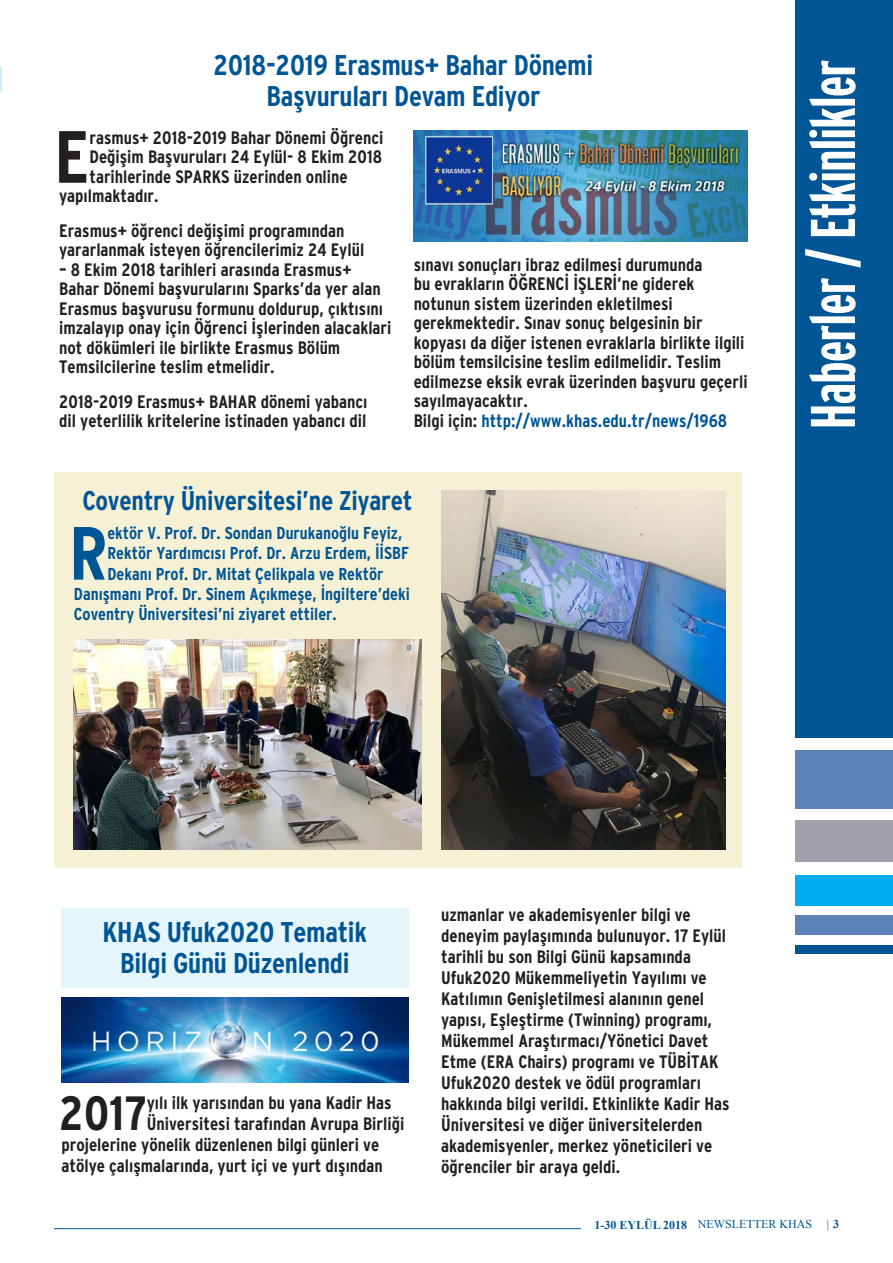
<style>
.page{position:relative;width:893px;height:1263px;background:#fff}
.page>*{position:absolute;margin:0;border:0;box-sizing:border-box;transform-origin:0 0}
.t1{font:700 condensed 75.15px "Interstate";color:#005595}
.t2{font:700 condensed 73.65px "Interstate";color:#231f20}
.t3{font:700 63px "Interstate Compress";letter-spacing:-.01em;color:#fff}
.t4{font:700 condensed 48px "Interstate";color:#231f20}
.t5{font:700 condensed 28.5px/31.5px "Interstate";letter-spacing:-.01em;color:#005595;text-align:center}
.t6{font:700 condensed 27px "Interstate";letter-spacing:-.01em;color:#005595}
.t7{font:700 condensed 18px/19.5px "Interstate";color:#231f20}
.t8{font:700 condensed 18px "Interstate";color:#005595}
.t9{font:700 condensed 17.25px "Interstate";color:#005595}
.t10{font:12px "Times New Roman";color:#005595}
.t11{font:12px "Times New Roman";color:#005595;scale:.95 1}
.s1{color:#231f20}
.s2{font-weight:700}
</style>
<div class="page">
<hr style="left:54px;top:1228px;width:527px;height:1px;background:#005595">
<div style="left:795px;top:0;width:98px;height:738px;background:#005595"></div>
<div style="left:795px;top:750px;width:98px;height:58px;background:#5c83b7"></div>
<div style="left:795px;top:820px;width:98px;height:42px;background:#a1a0ad"></div>
<div style="left:795px;top:874px;width:98px;height:31px;background:#00aeef"></div>
<div style="left:795px;top:915px;width:98px;height:20px;background:#5c83b7"></div>
<div style="left:795px;top:945px;width:98px;height:8px;background:#005595"></div>
<div style="left:61px;top:908px;width:347px;height:79px;background:#e5f5fc"></div>
<img style="left:61px;top:998px;width:347px;height:84px">
<div style="left:54px;top:473px;width:688px;height:395px;background:#f6f1d5"></div>
<img style="left:74px;top:639px;width:347px;height:210px">
<img style="left:414px;top:131px;width:334px;height:111px">
<img style="left:441px;top:490px;width:285px;height:359px">
<p class="t5" style="left:214px;top:49px;width:381px">2018-2019 Erasmus+ Bahar Dönemi<br>Başvuruları Devam Ediyor</p>
<p class="t2" style="left:54px;top:114px;width:37px">E</p>
<p class="t7" style="left:89px;top:128px;width:296px">rasmus+ 2018-2019 Bahar Dönemi Öğrenci</p>
<p class="t7" style="left:89px;top:147px;width:294px">Değişim Başvuruları 24 Eylül- 8 Ekim 2018</p>
<p class="t7" style="left:89px;top:167px;width:260px">tarihlerinde SPARKS üzerinden online</p>
<p class="t7" style="left:59px;top:186px;width:101px">yapılmaktadır.</p>
<p class="t7" style="left:59px;top:221px;width:307px">Erasmus+ öğrenci değişimi programından yararlanmak isteyen öğrencilerimiz 24 Eylül</p>
<p class="t7" style="left:59px;top:260px;width:334px">– 8 Ekim 2018 tarihleri arasında Erasmus+ Bahar Dönemi başvurularını Sparks’da yer alan Erasmus başvurusu formunu doldurup, çıktısını imzalayıp onay için Öğrenci İşlerinden alacaklari not dökümleri ile birlikte Erasmus Bölüm Temsilcilerine teslim etmelidir.</p>
<p class="t7" style="left:59px;top:392px;width:310px">2018-2019 Erasmus+ BAHAR dönemi yabancı dil yeterlilik kritelerine istinaden yabancı dil</p>
<p class="t7" style="left:414px;top:255px;width:335px">sınavı sonuçları ibraz edilmesi durumunda<br>bu evrakların ÖĞRENCİ İŞLERİ’ne giderek notunun sistem üzerinden ekletilmesi gerekmektedir. Sınav sonuç belgesinin bir kopyası da diğer istenen evraklarla birlikte ilgili bölüm temsilcisine teslim edilmelidir. Teslim edilmezse eksik evrak üzerinden başvuru geçerli sayılmayacaktır.</p>
<p class="t8" style="left:414px;top:410px;width:315px"><span class="s1">Bilgi için:</span> http://www.khas.edu.tr/news/1968</p>
<p class="t6" style="left:82px;top:485px;width:332px">Coventry Üniversitesi’ne Ziyaret</p>
<p class="t1" style="left:69px;top:510px;width:40px">R</p>
<p class="t9" style="left:107px;top:523px;width:296px">ektör V. Prof. Dr. Sondan Durukanoğlu Feyiz,</p>
<p class="t9" style="left:107px;top:543px;width:303px">Rektör Yardımcısı Prof. Dr. Arzu Erdem, İİSBF</p>
<p class="t9" style="left:107px;top:564px;width:277px">Dekanı Prof. Dr. Mitat Çelikpala ve Rektör</p>
<p class="t9" style="left:74px;top:584px;width:337px">Danışmanı Prof. Dr. Sinem Açıkmeşe, İngiltere’deki</p>
<p class="t9" style="left:74px;top:604px;width:264px">Coventry Üniversitesi’ni ziyaret ettiler.</p>
<h3 class="t3" style="left:798px;top:429px;width:371px;rotate:-90deg">Haberler / Etkinlikler</h3>
<p class="t5" style="left:103px;top:916px;width:266px">KHAS Ufuk2020 Tematik</p>
<p class="t5" style="left:120px;top:947px;width:231px">Bilgi Günü Düzenlendi</p>
<p class="t4" style="left:59px;top:1085px;width:89px">2017</p>
<p class="t7" style="left:147px;top:1093px;width:246px">yılı ilk yarısından bu yana Kadir Has</p>
<p class="t7" style="left:147px;top:1114px;width:259px">Üniversitesi tarafından Avrupa Birliği</p>
<p class="t7" style="left:61px;top:1135px;width:319px">projelerine yönelik düzenlenen bilgi günleri ve</p>
<p class="t7" style="left:61px;top:1156px;width:323px">atölye çalışmalarında, yurt içi ve yurt dışından</p>
<p class="t7" style="left:441px;top:904px;width:290px;line-height:21px">uzmanlar ve akademisyenler bilgi ve deneyim paylaşımında bulunuyor. 17 Eylül tarihli bu son Bilgi Günü kapsamında Ufuk2020 Mükemmeliyetin Yayılımı ve Katılımın Genişletilmesi alanının genel yapısı, Eşleştirme (Twinning) programı, Mükemmel Araştırmacı/Yönetici Davet Etme (ERA Chairs) programı ve TÜBİTAK Ufuk2020 destek ve ödül programları hakkında bilgi verildi. Etkinlikte Kadir Has Üniversitesi ve diğer üniversitelerden akademisyenler, merkez yöneticileri ve öğrenciler bir araya geldi.</p>
<p class="t10" style="left:595px;top:1216px;width:219px"><span class="s2">1-30 EYLÜL 2018</span> NEWSLETTER KHAS</p>
<p class="t11" style="left:827px;top:1216px;width:14px">| <span class="s2">3</span></p>
</div>
